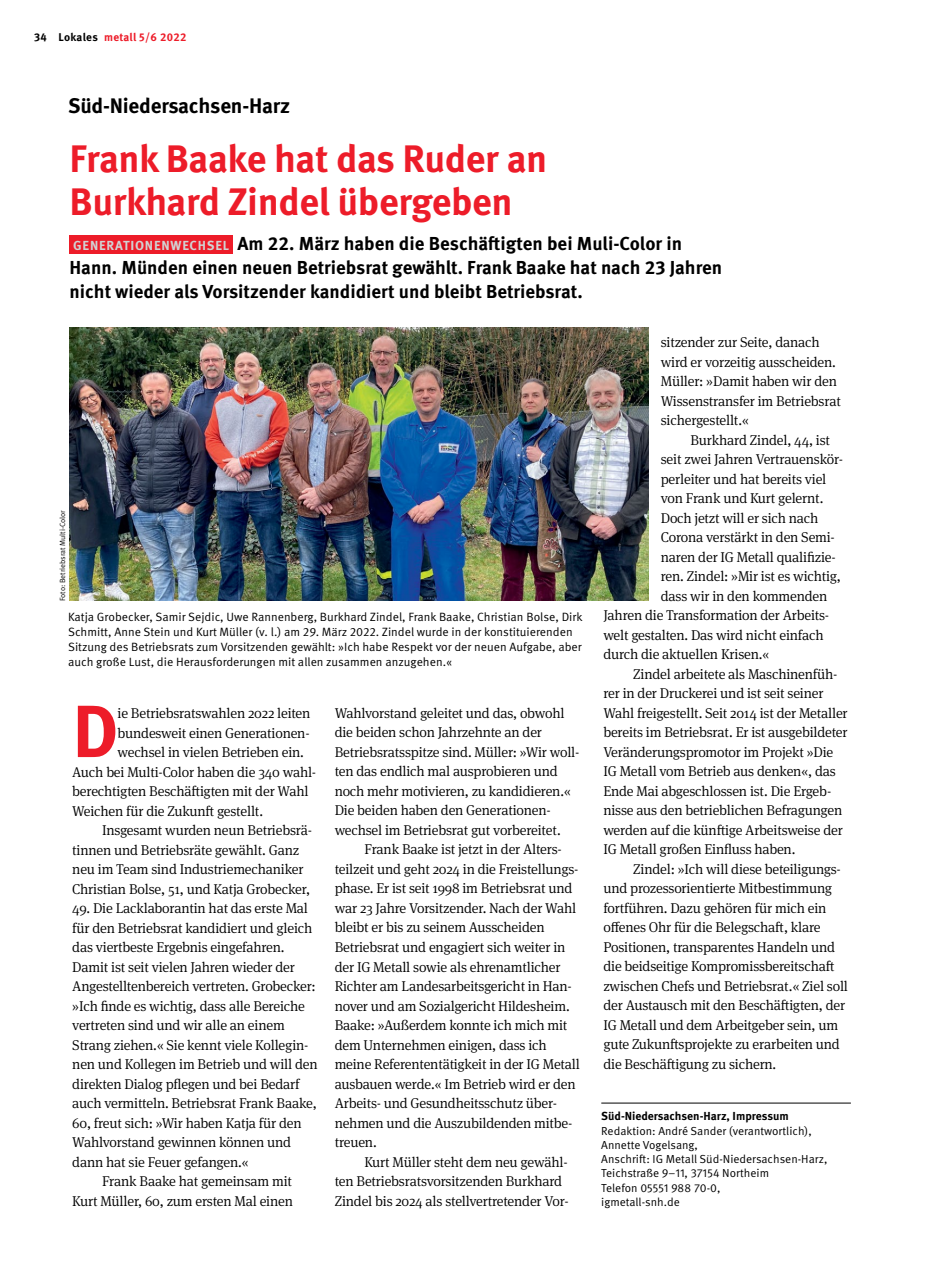
<style>
.page{position:relative;width:936px;height:1285px;background:#fff}
.page>*{position:absolute;margin:0;border:0;box-sizing:border-box;transform-origin:0 0}
.t1{font:700 73.8px "Meta IGM";color:#ed1c29}
.t2{font:700 38.25px/42.8px "Meta IGM";letter-spacing:-.01em;color:#ed1c29}
.t3{font:700 21px "Meta IGM";letter-spacing:-.01em;color:#000}
.t4{font:700 18.75px/24px "Meta IGM";color:#000}
.t5{font:300 14.25px/19.5px "Meta Serif IGM";letter-spacing:-.015em;color:#000}
.t6{font:12px/15px "Meta IGM";color:#000}
.t7{font:11.7px/14.2px "Meta IGM";color:#000}
.t8{font:700 11.7px "Meta IGM";color:#000}
.t9{font:700 11.25px "Meta IGM";letter-spacing:.025em;color:#ed1c29}
.t10{font:7.5px "Meta IGM";color:#000}
.s1{color:#000}
.s2{font-size:13.2px;color:#d1d3d4}
</style>
<div class="page">
<hr style="left:601px;top:1102px;width:249px;height:1px;background:#000">
<div style="left:69px;top:235px;width:164px;height:19px;background:#ed1c29"></div>
<img style="left:69px;top:328px;width:579px;height:273px">
<p class="t9" style="left:34px;top:28px;width:154px"><span class="s1">34 Lokales</span> metall 5/6 2022</p>
<h3 class="t3" style="left:68px;top:89px;width:224px">Süd-Niedersachsen-Harz</h3>
<h2 class="t2" style="left:69px;top:135px;width:479px">Frank Baake hat das Ruder an<br>Burkhard Zindel übergeben</h2>
<h3 class="t4" style="left:69px;top:230px;width:654px"><span class="s2">GENERATIONENWECHSEL</span> Am 22. März haben die Beschäftigten bei Muli-Color in<br>Hann. Münden einen neuen Betriebsrat gewählt. Frank Baake hat nach 23 Jahren nicht wieder als Vorsitzender kandidiert und bleibt Betriebsrat.</h3>
<p class="t10" style="left:57px;top:601px;width:92px;rotate:-90deg">Foto: Betriebsrat Multi-Color</p>
<p class="t6" style="left:68px;top:608px;width:516px">Katja Grobecker, Samir Sejdic, Uwe Rannenberg, Burkhard Zindel, Frank Baake, Christian Bolse, Dirk Schmitt, Anne Stein und Kurt Müller (v. l.) am 29. März 2022. Zindel wurde in der konstituierenden Sitzung des Betriebsrats zum Vorsitzenden gewählt: »Ich habe Respekt vor der neuen Aufgabe, aber auch große Lust, die Herausforderungen mit allen zusammen anzugehen.«</p>
<h1 class="t1" style="left:72px;top:673px;width:48px">D</h1>
<p class="t5" style="left:117px;top:702px;width:194px">ie Betriebsratswahlen 2022 leiten</p>
<p class="t5" style="left:117px;top:722px;width:194px">bundesweit einen Generationen-</p>
<p class="t5" style="left:117px;top:741px;width:188px">wechsel in vielen Betrieben ein.</p>
<p class="t5" style="left:72px;top:761px;width:245px">Auch bei Multi-Color haben die 340 wahl-</p>
<p class="t5" style="left:72px;top:780px;width:238px">berechtigten Beschäftigten mit der Wahl</p>
<p class="t5" style="left:72px;top:800px;width:192px">Weichen für die Zukunft gestellt.</p>
<p class="t5" style="left:102px;top:819px;width:211px">Insgesamt wurden neun Betriebsrä-</p>
<p class="t5" style="left:72px;top:839px;width:228px">tinnen und Betriebsräte gewählt. Ganz</p>
<p class="t5" style="left:72px;top:858px;width:233px">neu im Team sind Industriemechaniker</p>
<p class="t5" style="left:72px;top:878px;width:239px">Christian Bolse, 51, und Katja Grobecker,</p>
<p class="t5" style="left:72px;top:897px;width:237px">49. Die Lacklaborantin hat das erste Mal</p>
<p class="t5" style="left:72px;top:917px;width:241px">für den Betriebsrat kandidiert und gleich</p>
<p class="t5" style="left:72px;top:936px;width:214px">das viertbeste Ergebnis eingefahren.</p>
<p class="t5" style="left:72px;top:956px;width:224px">Damit ist seit vielen Jahren wieder der</p>
<p class="t5" style="left:72px;top:975px;width:245px">Angestelltenbereich vertreten. Grobecker:</p>
<p class="t5" style="left:72px;top:995px;width:234px">»Ich finde es wichtig, dass alle Bereiche</p>
<p class="t5" style="left:72px;top:1014px;width:214px">vertreten sind und wir alle an einem</p>
<p class="t5" style="left:72px;top:1034px;width:238px">Strang ziehen.« Sie kennt viele Kollegin-</p>
<p class="t5" style="left:72px;top:1053px;width:247px">nen und Kollegen im Betrieb und will den</p>
<p class="t5" style="left:72px;top:1073px;width:229px">direkten Dialog pflegen und bei Bedarf</p>
<p class="t5" style="left:72px;top:1092px;width:246px">auch vermitteln. Betriebsrat Frank Baake,</p>
<p class="t5" style="left:72px;top:1112px;width:231px">60, freut sich: »Wir haben Katja für den</p>
<p class="t5" style="left:72px;top:1131px;width:220px">Wahlvorstand gewinnen können und</p>
<p class="t5" style="left:72px;top:1151px;width:178px">dann hat sie Feuer gefangen.«</p>
<p class="t5" style="left:102px;top:1170px;width:191px">Frank Baake hat gemeinsam mit</p>
<p class="t5" style="left:72px;top:1190px;width:222px">Kurt Müller, 60, zum ersten Mal einen</p>
<p class="t5" style="left:334px;top:702px;width:246px">Wahlvorstand geleitet und das, obwohl die beiden schon Jahrzehnte an der Betriebsratsspitze sind. Müller: »Wir woll&shy;ten das endlich mal ausprobieren und noch mehr motivieren, zu kandidieren.« Die beiden haben den Generationen&shy;wechsel im Betriebsrat gut vorbereitet.</p>
<p class="t5" style="left:334px;top:838px;width:247px;text-indent:30px">Frank Baake ist jetzt in der Alters&shy;teilzeit und geht 2024 in die Freistellungs&shy;phase. Er ist seit 1998 im Betriebsrat und war 23 Jahre Vorsitzender. Nach der Wahl bleibt er bis zu seinem Ausscheiden Betriebsrat und engagiert sich weiter in der IG Metall sowie als ehrenamtlicher Richter am Landesarbeitsgericht in Han&shy;nover und am Sozialgericht Hildesheim.<br>Baake: »Außerdem konnte ich mich mit dem Unternehmen einigen, dass ich meine Referententätigkeit in der IG Metall ausbauen werde.« Im Betrieb wird er den Arbeits- und Gesundheitsschutz über&shy;nehmen und die Auszubildenden mitbe&shy;treuen.</p>
<p class="t5" style="left:334px;top:1150px;width:235px;text-indent:30px">Kurt Müller steht dem neu gewähl&shy;ten Betriebsratsvorsitzenden Burkhard<br>Zindel bis 2024 als stellvertretender Vor-</p>
<p class="t5" style="left:660px;top:331px;width:181px">sitzender zur Seite, danach wird er vorzeitig ausscheiden.<br>Müller: »Damit haben wir den<br>Wissenstransfer im Betriebsrat sichergestellt.«</p>
<p class="t5" style="left:690px;top:429px;width:141px">Burkhard Zindel, 44, ist</p>
<p class="t5" style="left:660px;top:448px;width:184px">seit zwei Jahren Vertrauenskör-</p>
<p class="t5" style="left:660px;top:468px;width:167px">perleiter und hat bereits viel</p>
<p class="t5" style="left:660px;top:487px;width:164px">von Frank und Kurt gelernt.</p>
<p class="t5" style="left:660px;top:507px;width:159px">Doch jetzt will er sich nach</p>
<p class="t5" style="left:660px;top:526px;width:176px">Corona verstärkt in den Semi-</p>
<p class="t5" style="left:660px;top:546px;width:176px">naren der IG Metall qualifizie-</p>
<p class="t5" style="left:660px;top:565px;width:182px">ren. Zindel: »Mir ist es wichtig,</p>
<p class="t5" style="left:660px;top:585px;width:168px">dass wir in den kommenden</p>
<p class="t5" style="left:603px;top:604px;width:227px">Jahren die Transformation der Arbeits-</p>
<p class="t5" style="left:603px;top:624px;width:222px">welt gestalten. Das wird nicht einfach</p>
<p class="t5" style="left:603px;top:643px;width:167px">durch die aktuellen Krisen.«</p>
<p class="t5" style="left:633px;top:663px;width:206px">Zindel arbeitete als Maschinenfüh-</p>
<p class="t5" style="left:603px;top:682px;width:222px">rer in der Druckerei und ist seit seiner</p>
<p class="t5" style="left:603px;top:702px;width:246px">Wahl freigestellt. Seit 2014 ist der Metaller</p>
<p class="t5" style="left:603px;top:721px;width:246px">bereits im Betriebsrat. Er ist ausgebildeter</p>
<p class="t5" style="left:603px;top:741px;width:231px">Veränderungspromotor im Projekt »Die</p>
<p class="t5" style="left:603px;top:760px;width:234px">IG Metall vom Betrieb aus denken«, das</p>
<p class="t5" style="left:603px;top:780px;width:229px">Ende Mai abgeschlossen ist. Die Ergeb-</p>
<p class="t5" style="left:603px;top:799px;width:240px">nisse aus den betrieblichen Befragungen</p>
<p class="t5" style="left:603px;top:819px;width:241px">werden auf die künftige Arbeitsweise der</p>
<p class="t5" style="left:603px;top:838px;width:193px">IG Metall großen Einfluss haben.</p>
<p class="t5" style="left:633px;top:858px;width:209px">Zindel: »Ich will diese beteiligungs-</p>
<p class="t5" style="left:603px;top:877px;width:230px">und prozessorientierte Mitbestimmung</p>
<p class="t5" style="left:603px;top:897px;width:224px">fortführen. Dazu gehören für mich ein</p>
<p class="t5" style="left:603px;top:916px;width:219px">offenes Ohr für die Belegschaft, klare</p>
<p class="t5" style="left:603px;top:936px;width:233px">Positionen, transparentes Handeln und</p>
<p class="t5" style="left:603px;top:955px;width:232px">die beidseitige Kompromissbereitschaft</p>
<p class="t5" style="left:603px;top:975px;width:246px">zwischen Chefs und Betriebsrat.« Ziel soll</p>
<p class="t5" style="left:603px;top:994px;width:243px">der Austausch mit den Beschäftigten, der</p>
<p class="t5" style="left:603px;top:1014px;width:236px">IG Metall und dem Arbeitgeber sein, um</p>
<p class="t5" style="left:603px;top:1033px;width:238px">gute Zukunftsprojekte zu erarbeiten und</p>
<p class="t5" style="left:603px;top:1053px;width:174px">die Beschäftigung zu sichern.</p>
<p class="t8" style="left:601px;top:1106px;width:189px">Süd-Niedersachsen-Harz, Impressum</p>
<p class="t7" style="left:601px;top:1122px;width:227px">Redaktion: André Sander (verantwortlich),<br>Annette Vogelsang,<br>Anschrift: IG Metall Süd-Niedersachsen-Harz,<br>Teichstraße 9–11, 37154 Northeim<br>Telefon 05551 988 70-0,<br>igmetall-snh.de</p>
</div>
